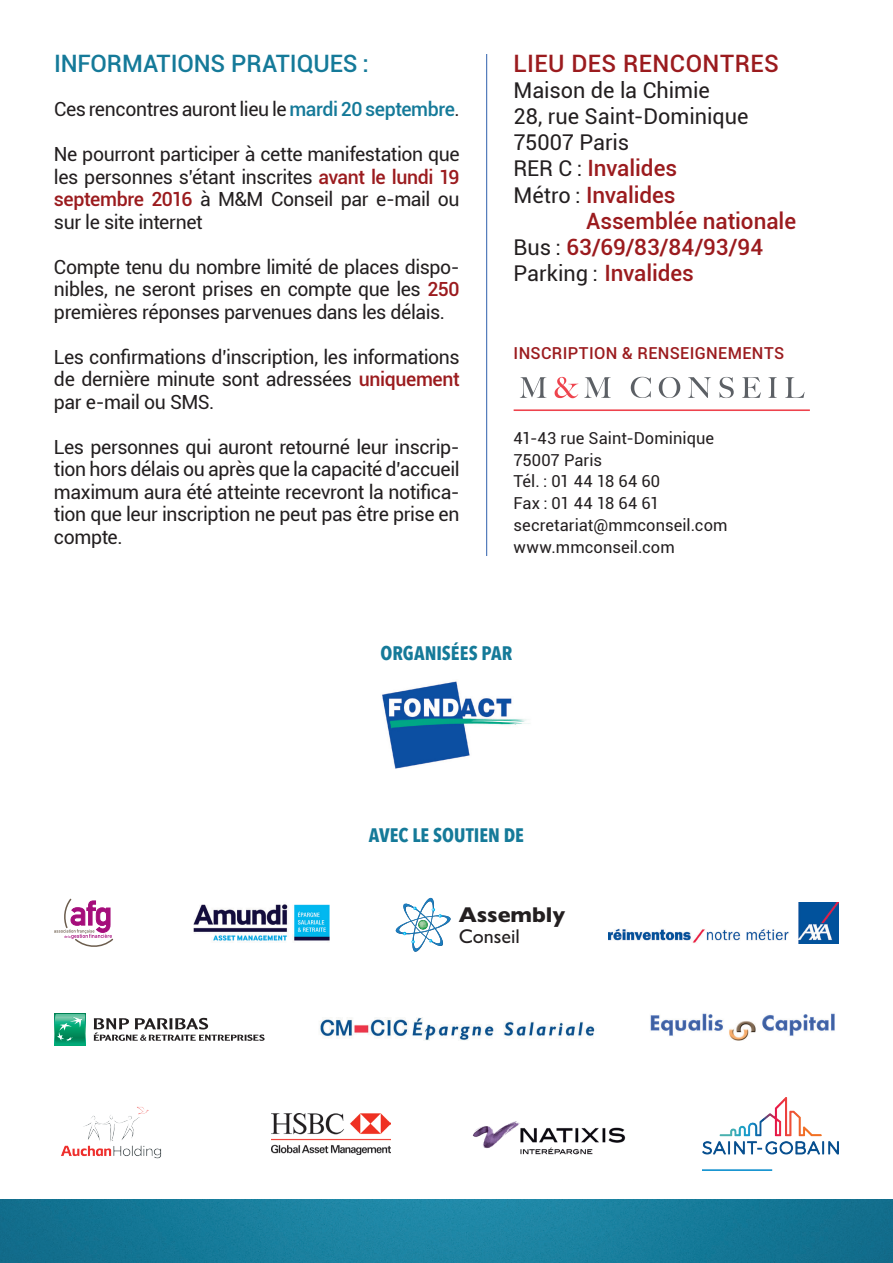
<style>
.page{position:relative;width:893px;height:1263px;background:#fff}
.page>*{position:absolute;margin:0;border:0;box-sizing:border-box;transform-origin:0 0}
.t1{font:500 24px "Roboto";letter-spacing:-.005em;color:#157a99}
.t2{font:500 24px "Roboto";letter-spacing:.015em;color:#9b1b1e}
.t3{font:500 22.5px "Roboto";letter-spacing:-.005em;color:#9b1b1e}
.t4{font:21.75px/26.1px "Roboto";letter-spacing:-.005em;color:#231f20}
.t5{font:700 21.6px "Gill Sans";color:#231f20}
.t6{font:19.95px "Gill Sans";color:#231f20}
.t7{font:19.5px/22.5px "Roboto";letter-spacing:-.02em;color:#231f20;text-align:justify}
.t8{font:700 19.5px "Avenir Next Condensed";color:#157a99}
.t9{font:16.5px/21.8px "Roboto";letter-spacing:.005em;color:#231f20}
.t10{font:500 16.5px "Roboto";letter-spacing:.02em;color:#9b1b1e}
.s1{font-weight:500;color:#157a99}
.s2{font-weight:500;color:#9b1b1e}
.s3{font-weight:400;font-size:21.75px;color:#231f20}
</style>
<div class="page">
<img style="left:0;top:1199px;width:893px;height:64px">
<svg style="left:520px;top:377px;width:27px;height:21px"></svg>
<svg style="left:555px;top:377px;width:23px;height:21px"></svg>
<svg style="left:584px;top:377px;width:27px;height:21px"></svg>
<svg style="left:631px;top:377px;width:20px;height:21px"></svg>
<svg style="left:659px;top:377px;width:21px;height:21px"></svg>
<svg style="left:688px;top:377px;width:23px;height:21px"></svg>
<svg style="left:719px;top:377px;width:15px;height:21px"></svg>
<svg style="left:742px;top:377px;width:19px;height:21px"></svg>
<svg style="left:768px;top:377px;width:9px;height:21px"></svg>
<svg style="left:785px;top:377px;width:19px;height:21px"></svg>
<hr style="left:514px;top:409px;width:296px;height:2px;background:#ee434d">
<hr style="left:486px;top:54px;width:1px;height:502px;background:#2f60ad">
<img style="left:382px;top:681px;width:148px;height:87px">
<svg style="left:54px;top:1013px;width:32px;height:32px"></svg>
<svg style="left:55px;top:1014px;width:30px;height:30px"></svg>
<svg style="left:94px;top:1018px;width:171px;height:23px"></svg>
<img style="left:319px;top:1018px;width:276px;height:23px">
<img style="left:650px;top:1013px;width:185px;height:28px">
<img style="left:272px;top:1113px;width:118px;height:42px">
<img style="left:472px;top:1121px;width:154px;height:34px">
<img style="left:702px;top:1097px;width:137px;height:73px">
<svg style="left:54px;top:898px;width:59px;height:49px"></svg>
<img style="left:193px;top:904px;width:137px;height:37px">
<img style="left:608px;top:902px;width:231px;height:41px">
<img style="left:61px;top:1106px;width:101px;height:53px">
<svg style="left:396px;top:898px;width:55px;height:54px"></svg>
<p class="t1" style="left:54px;top:47px;width:317px">INFORMATIONS PRATIQUES :</p>
<p class="t7" style="left:54px;top:97px;width:407px">Ces rencontres auront lieu le <span class="s1">mardi 20 septembre</span>.</p>
<p class="t7" style="left:54px;top:142px;width:407px">Ne pourront participer à cette manifestation que les personnes s’étant inscrites <span class="s2">avant le lundi 19 septembre 2016</span> à M&amp;M Conseil par e-mail ou sur le site internet</p>
<p class="t7" style="left:54px;top:255px;width:407px">Compte tenu du nombre limité de places dispo&shy;nibles, ne seront prises en compte que les <span class="s2">250 </span>premières réponses parvenues dans les délais.</p>
<p class="t7" style="left:54px;top:345px;width:407px">Les confirmations d’inscription, les informations de dernière minute sont adressées <span class="s2">uniquement </span>par e-mail ou SMS.</p>
<p class="t7" style="left:54px;top:435px;width:407px">Les personnes qui auront retourné leur inscrip&shy;tion hors délais ou après que la capacité d’accueil maximum aura été atteinte recevront la notifica&shy;tion que leur inscription ne peut pas être prise en compte.</p>
<p class="t2" style="left:514px;top:47px;width:267px">LIEU DES RENCONTRES</p>
<p class="t4" style="left:514px;top:77px;width:236px">Maison de la Chimie<br>28, rue Saint-Dominique<br>75007 Paris</p>
<p class="t3" style="left:514px;top:153px;width:165px"><span class="s3">RER C :</span> Invalides</p>
<p class="t3" style="left:514px;top:179px;width:164px"><span class="s3">Métro :</span> Invalides</p>
<p class="t3" style="left:586px;top:205px;width:211px">Assemblée nationale</p>
<p class="t3" style="left:514px;top:231px;width:251px"><span class="s3">Bus :</span> 63/69/83/84/93/94</p>
<p class="t3" style="left:514px;top:257px;width:182px"><span class="s3">Parking :</span> Invalides</p>
<p class="t10" style="left:514px;top:342px;width:272px">INSCRIPTION &amp; RENSEIGNEMENTS</p>
<p class="t9" style="left:514px;top:426px;width:215px">41-43 rue Saint-Dominique<br>75007 Paris<br>Tél. : 01 44 18 64 60<br>Fax : 01 44 18 64 61 secretariat@mmconseil.com www.mmconseil.com</p>
<p class="t8" style="left:381px;top:641px;width:133px">ORGANISÉES PAR</p>
<p class="t8" style="left:369px;top:823px;width:157px">AVEC LE SOUTIEN DE</p>
<p class="t5" style="left:459px;top:902px;width:108px">Assembly</p>
<p class="t6" style="left:459px;top:925px;width:63px">Conseil</p>
</div>
